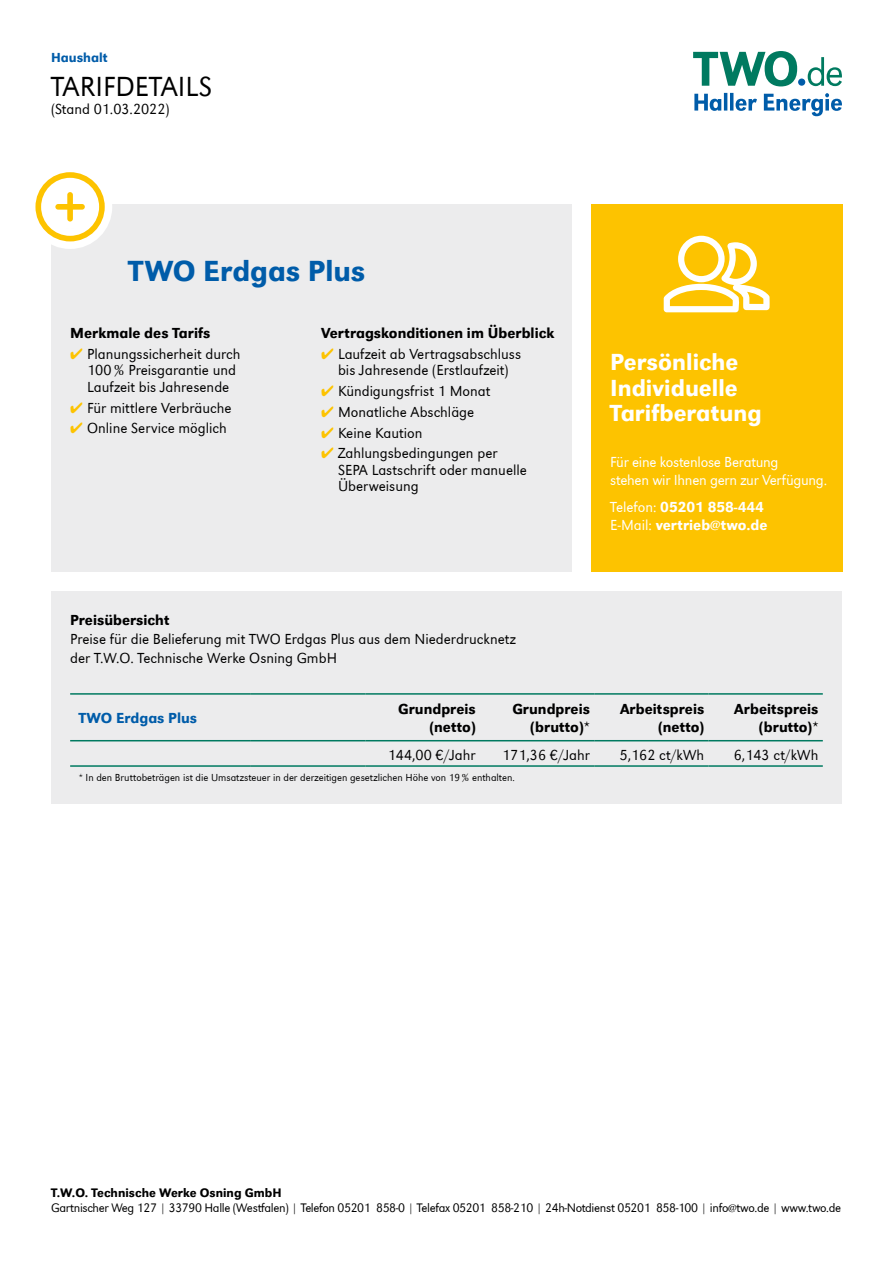
<style>
.page{position:relative;width:893px;height:1263px;background:#fff}
.page>*{position:absolute;margin:0;border:0;box-sizing:border-box;transform-origin:0 0}
.t1{font:500 30px "URW Grotesk";color:#005ca9}
.t2{font:300 28.5px "URW Grotesk";color:#000}
.t3{font:500 24px/25.5px "URW Grotesk";color:#fff}
.t4{font:300 15px/16.5px "URW Grotesk";color:#000}
.t5{font:500 15px/18px "URW Grotesk";color:#000;text-align:right}
.t6{font:300 15px/18px "URW Grotesk";letter-spacing:-.015em;color:#fff}
.t7{font:500 15px/18px "URW Grotesk";color:#fff}
.t8{font:500 15px "URW Grotesk";color:#005ca9}
.t9{font:500 13.5px "URW Grotesk";color:#005ca9}
.t10{font:300 12.75px "URW Grotesk";letter-spacing:-.025em;color:#000}
.t11{font:500 12.75px "URW Grotesk";color:#000}
.t12{font:300 10.5px "URW Grotesk";color:#000}
.s1{color:#fdc300}
.s2{font-weight:300}
</style>
<div class="page">
<div style="left:51px;top:591px;width:791px;height:213px;background:#ececed"></div>
<div style="left:591px;top:204px;width:251px;height:368px;background:#fdc300"></div>
<div style="left:51px;top:204px;width:521px;height:368px;background:#ececed"></div>
<svg style="left:664px;top:236px;width:106px;height:76px"></svg>
<svg style="left:35px;top:172px;width:77px;height:77px"></svg>
<hr style="left:70px;top:693px;width:181px;height:2px;background:#007a60">
<hr style="left:251px;top:693px;width:115px;height:2px;background:#007a60">
<hr style="left:366px;top:693px;width:114px;height:2px;background:#007a60">
<hr style="left:480px;top:693px;width:114px;height:2px;background:#007a60">
<hr style="left:594px;top:693px;width:114px;height:2px;background:#007a60">
<hr style="left:708px;top:693px;width:115px;height:2px;background:#007a60">
<hr style="left:70px;top:740px;width:181px;height:1px;background:#007a60">
<hr style="left:251px;top:740px;width:115px;height:1px;background:#007a60">
<hr style="left:366px;top:740px;width:114px;height:1px;background:#007a60">
<hr style="left:480px;top:740px;width:114px;height:1px;background:#007a60">
<hr style="left:594px;top:740px;width:114px;height:1px;background:#007a60">
<hr style="left:708px;top:740px;width:115px;height:1px;background:#007a60">
<hr style="left:70px;top:765px;width:181px;height:2px;background:#007a60">
<hr style="left:251px;top:765px;width:115px;height:2px;background:#007a60">
<hr style="left:366px;top:765px;width:114px;height:2px;background:#007a60">
<hr style="left:480px;top:765px;width:114px;height:2px;background:#007a60">
<hr style="left:594px;top:765px;width:114px;height:2px;background:#007a60">
<hr style="left:708px;top:765px;width:115px;height:2px;background:#007a60">
<svg style="left:694px;top:93px;width:148px;height:23px"></svg>
<svg style="left:693px;top:51px;width:149px;height:35px"></svg>
<div style="left:798px;top:79px;width:7px;height:7px;background:#005ca9;border-radius:50%"></div>
<p class="t9" style="left:51px;top:49px;width:58px">Haushalt</p>
<h2 class="t2" style="left:51px;top:70px;width:163px">TARIFDETAILS</h2>
<p class="t4" style="left:51px;top:101px;width:120px">(Stand 01.03.2022)</p>
<h1 class="t1" style="left:129px;top:253px;width:238px">TWO Erdgas Plus</h1>
<p class="t5" style="left:70px;top:324px;width:142px">Merkmale des Tarifs</p>
<p class="t4" style="left:87px;top:346px;width:155px;text-indent:-17px"><span class="s1">✔</span> Planungssicherheit durch<br>100% Preisgarantie und<br>Laufzeit bis Jahresende</p>
<p class="t4" style="left:70px;top:399px;width:163px"><span class="s1">✔</span> Für mittlere Verbräuche</p>
<p class="t4" style="left:70px;top:420px;width:158px"><span class="s1">✔</span> Online Service möglich</p>
<p class="t5" style="left:321px;top:324px;width:235px">Vertragskonditionen im Überblick</p>
<p class="t4" style="left:321px;top:346px;width:202px;text-align:center"><span class="s1">✔</span> Laufzeit ab Vertragsabschluss bis Jahresende (Erstlaufzeit)</p>
<p class="t4" style="left:321px;top:383px;width:171px"><span class="s1">✔</span> Kündigungsfrist 1 Monat</p>
<p class="t4" style="left:321px;top:404px;width:155px"><span class="s1">✔</span> Monatliche Abschläge</p>
<p class="t4" style="left:321px;top:424px;width:103px"><span class="s1">✔</span> Keine Kaution</p>
<p class="t4" style="left:338px;top:445px;width:190px;text-indent:-17px"><span class="s1">✔</span> Zahlungsbedingungen per<br>SEPA Lastschrift oder manuelle<br>Überweisung</p>
<p class="t5" style="left:70px;top:611px;width:101px">Preisübersicht</p>
<p class="t4" style="left:70px;top:630px;width:447px;line-height:19.2px">Preise für die Belieferung mit TWO Erdgas Plus aus dem Niederdrucknetz der T.W.O. Technische Werke Osning GmbH</p>
<h3 class="t3" style="left:610px;top:349px;width:153px">Persönliche<br>Individuelle<br>Tarifberatung</h3>
<p class="t6" style="left:610px;top:453px;width:218px">Für eine kostenlose Beratung<br>stehen wir Ihnen gern zur Verfügung.</p>
<p class="t7" style="left:610px;top:497px;width:159px"><span class="s2">Telefon:</span> 05201 858-444<br><span class="s2">E-Mail:</span> vertrieb@two.de</p>
<p class="t8" style="left:79px;top:709px;width:120px">TWO Erdgas Plus</p>
<p class="t5" style="left:398px;top:700px;width:79px">Grundpreis (netto)</p>
<p class="t5" style="left:512px;top:700px;width:79px">Grundpreis (brutto)*</p>
<p class="t5" style="left:620px;top:700px;width:86px">Arbeitspreis (netto)</p>
<p class="t5" style="left:734px;top:700px;width:86px">Arbeitspreis (brutto)*</p>
<p class="t4" style="left:388px;top:746px;width:89px">144,00 €/Jahr</p>
<p class="t4" style="left:502px;top:746px;width:89px">171,36 €/Jahr</p>
<p class="t4" style="left:620px;top:746px;width:86px">5,162 ct/kWh</p>
<p class="t4" style="left:734px;top:746px;width:86px">6,143 ct/kWh</p>
<p class="t12" style="left:79px;top:771px;width:438px">* In den Bruttobeträgen ist die Umsatzsteuer in der derzeitigen gesetzlichen Höhe von 19% enthalten.</p>
<p class="t11" style="left:51px;top:1185px;width:232px">T.W.O. Technische Werke Osning GmbH</p>
<p class="t10" style="left:51px;top:1200px;width:792px">Gartnischer Weg 127 | 33790 Halle (Westfalen) | Telefon 05201 858-0 | Telefax 05201 858-210 | 24h-Notdienst 05201 858-100 | info@two.de | www.two.de</p>
</div>
